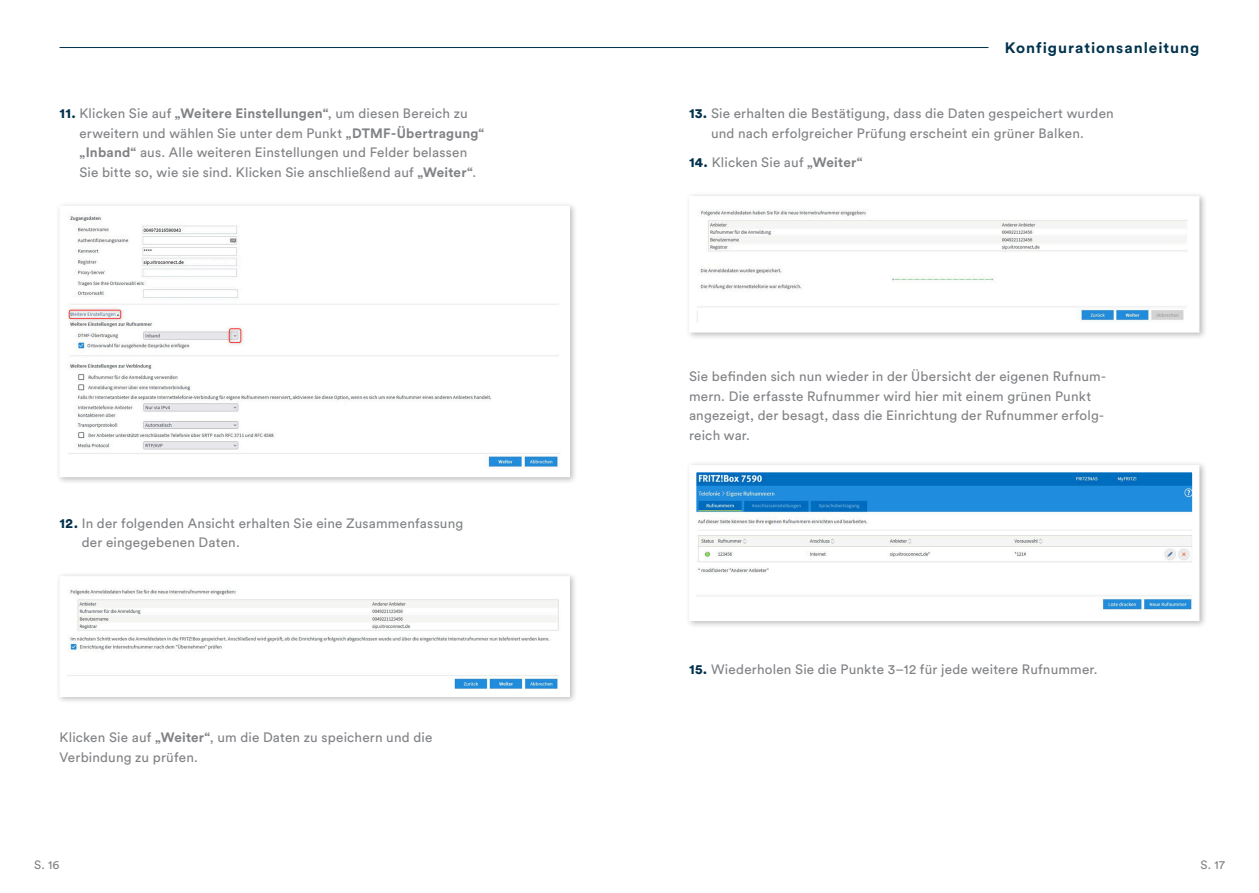
<style>
.page{position:relative;width:1259px;height:893px;background:#fff}
.page>*{position:absolute;margin:0;border:0;box-sizing:border-box;transform-origin:0 0}
.t1{font:700 15px "Circular Std";letter-spacing:.06em;color:#00324c}
.t2{font:13.5px/19.5px "Circular Std";letter-spacing:.015em;color:#808285}
.t3{font:12px "Circular Std";color:#808285}
.s1{font-weight:900;color:#00324c}
.s2{font-weight:700}
</style>
<div class="page">
<hr style="left:60px;top:47px;width:928px;height:1px;background:#00324c">
<svg style="left:58px;top:204px;width:516px;height:277px"></svg>
<div style="left:56px;top:572px;width:522px;height:132px;background:#231f20;opacity:.3"></div>
<svg style="left:56px;top:572px;width:517px;height:129px"></svg>
<div style="left:685px;top:192px;width:522px;height:148px;background:#f4f4f4"></div>
<svg style="left:685px;top:192px;width:518px;height:144px"></svg>
<div style="left:685px;top:461px;width:522px;height:167px;background:#f2f2f2"></div>
<svg style="left:685px;top:461px;width:518px;height:164px"></svg>
<p class="t2" style="left:79px;top:103px;width:406px;text-indent:-20px"><span class="s1">11.</span> Klicken Sie auf <span class="s2">„Weitere Einstellungen“</span>, um diesen Bereich zu erweitern und wählen Sie unter dem Punkt <span class="s2">„DTMF-Übertragung“ „Inband“</span> aus. Alle weiteren Einstellungen und Felder belassen Sie bitte so, wie sie sind. Klicken Sie anschließend auf <span class="s2">„Weiter“</span>.</p>
<p class="t2" style="left:82px;top:513px;width:383px;text-indent:-22px"><span class="s1">12.</span> In der folgenden Ansicht erhalten Sie eine Zusammenfassung der eingegebenen Daten.</p>
<p class="t2" style="left:60px;top:727px;width:374px">Klicken Sie auf <span class="s2">„Weiter“</span>, um die Daten zu speichern und die<br>Verbindung zu prüfen.</p>
<p class="t1" style="left:1005px;top:38px;width:196px">Konfigurationsanleitung</p>
<p class="t2" style="left:689px;top:103px;width:426px;text-align:center"><span class="s1">13.</span> Sie erhalten die Bestätigung, dass die Daten gespeichert wurden und nach erfolgreicher Prüfung erscheint ein grüner Balken.</p>
<p class="t2" style="left:689px;top:152px;width:175px"><span class="s1">14.</span> Klicken Sie auf <span class="s2">„Weiter“</span></p>
<p class="t2" style="left:689px;top:367px;width:418px">Sie befinden sich nun wieder in der Übersicht der eigenen Rufnum&shy;mern. Die erfasste Rufnummer wird hier mit einem grünen Punkt angezeigt, der besagt, dass die Einrichtung der Rufnummer erfolg&shy;reich war.</p>
<p class="t2" style="left:689px;top:659px;width:410px"><span class="s1">15.</span> Wiederholen Sie die Punkte 3–12 für jede weitere Rufnummer.</p>
<p class="t3" style="left:34px;top:857px;width:27px">S. 16</p>
<p class="t3" style="left:1200px;top:857px;width:26px">S. 17</p>
</div>
